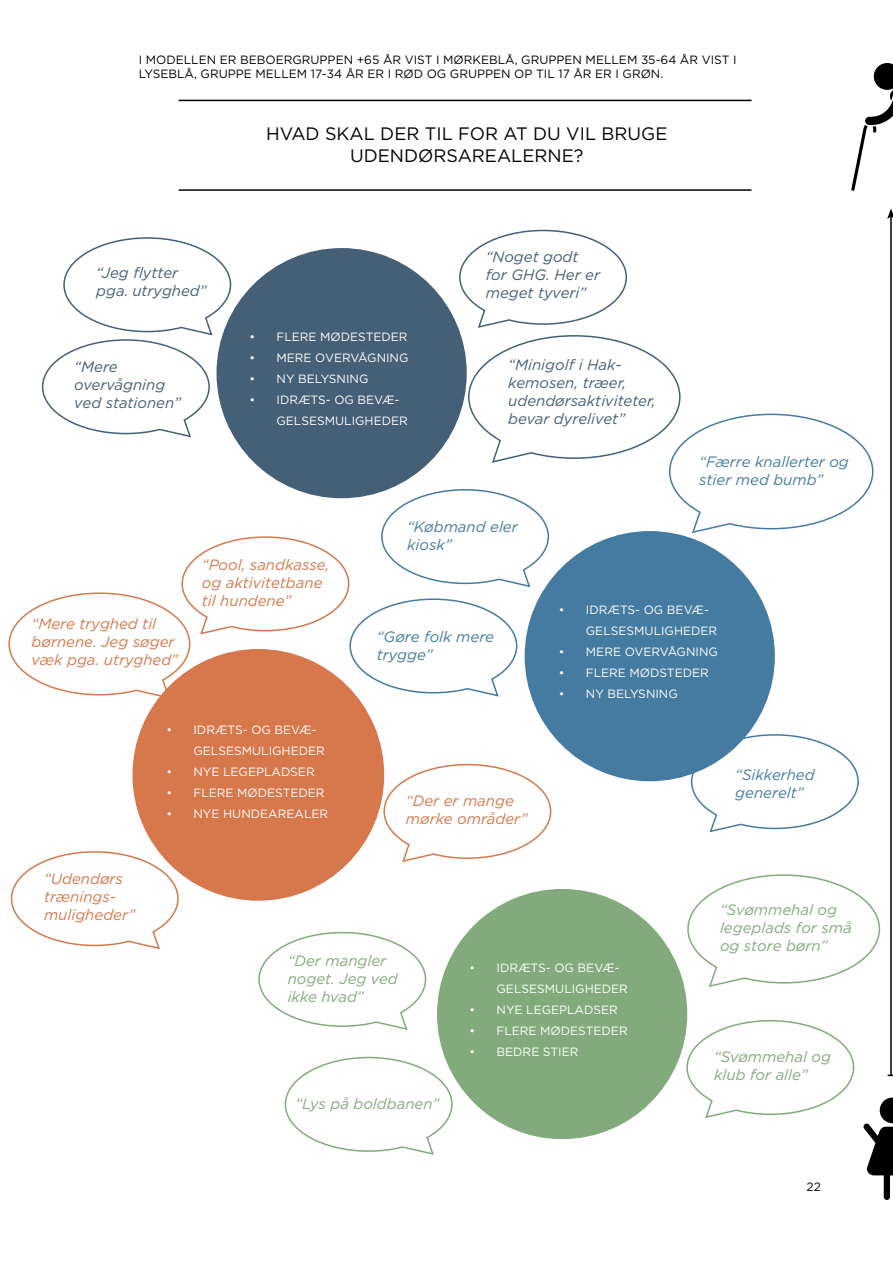
<style>
.page{position:relative;width:893px;height:1263px;background:#fff}
.page>*{position:absolute;margin:0;border:0;box-sizing:border-box;transform-origin:0 0}
.t1{font:18px/21.6px "Gotham";color:#000;text-align:center}
.t2{font:italic 15px/18px "Gotham";color:#455f76}
.t3{font:italic 15px/18px "Gotham";color:#d6784c}
.t4{font:italic 15px/18px "Gotham";color:#83aa7c}
.t5{font:italic 15px/18px "Gotham";color:#457ba0}
.t6{font:12px/21px "Gotham";color:#fff}
.t7{font:12px/14.4px "Gotham";color:#000}
</style>
<div class="page">
<svg style="left:258px;top:931px;width:169px;height:99px"></svg>
<svg style="left:690px;top:733px;width:169px;height:100px"></svg>
<svg style="left:8px;top:229px;width:866px;height:471px"></svg>
<svg style="left:383px;top:763px;width:169px;height:99px"></svg>
<svg style="left:10px;top:850px;width:169px;height:100px"></svg>
<svg style="left:687px;top:874px;width:194px;height:113px"></svg>
<svg style="left:686px;top:1019px;width:169px;height:99px"></svg>
<svg style="left:284px;top:1056px;width:169px;height:99px"></svg>
<hr style="left:890px;top:217px;width:2px;height:858px;background:#000">
<svg style="left:887px;top:208px;width:6px;height:11px"></svg>
<svg style="left:851px;top:63px;width:42px;height:128px"></svg>
<svg style="left:863px;top:1057px;width:30px;height:143px"></svg>
<div style="left:216px;top:248px;width:251px;height:250px;background:#455f76;border-radius:50%"></div>
<div style="left:133px;top:650px;width:250px;height:250px;background:#d6784c;border-radius:50%"></div>
<div style="left:525px;top:531px;width:250px;height:250px;background:#457ba0;border-radius:50%"></div>
<div style="left:437px;top:889px;width:250px;height:250px;background:#83aa7c;border-radius:50%"></div>
<hr style="left:179px;top:100px;width:572px;height:1px;background:#000">
<hr style="left:179px;top:189px;width:572px;height:2px;background:#000">
<p class="t7" style="left:139px;top:52px;width:599px">I MODELLEN ER BEBOERGRUPPEN +65 ÅR VIST I MØRKEBLÅ, GRUPPEN MELLEM 35-64 ÅR VIST I<br>LYSEBLÅ, GRUPPE MELLEM 17-34 ÅR ER I RØD OG GRUPPEN OP TIL 17 ÅR ER I GRØN.</p>
<p class="t2" style="left:96px;top:263px;width:112px">“Jeg flytter pga. utryghed”</p>
<p class="t2" style="left:74px;top:357px;width:108px">“Mere overvågning ved stationen”</p>
<h1 class="t1" style="left:266px;top:123px;width:403px">HVAD SKAL DER TIL FOR AT DU VIL BRUGE<br>UDENDØRSAREALERNE?</h1>
<p class="t6" style="left:249px;top:326px;width:160px">• FLERE MØDESTEDER</p>
<p class="t6" style="left:249px;top:347px;width:161px">• MERE OVERVÅGNING</p>
<p class="t6" style="left:249px;top:368px;width:120px">• NY BELYSNING</p>
<p class="t6" style="left:276px;top:389px;width:133px;text-indent:-27px">• IDRÆTS- OG BEVÆ-<br>GELSESMULIGHEDER</p>
<p class="t2" style="left:486px;top:247px;width:116px">“Noget godt for GHG. Her er meget tyveri”</p>
<p class="t2" style="left:508px;top:356px;width:149px">“Minigolf i Hak&shy;kemosen, træer, udendørsaktiviteter, bevar dyrelivet”</p>
<p class="t5" style="left:407px;top:517px;width:112px">“Købmand eler kiosk”</p>
<p class="t5" style="left:699px;top:452px;width:151px">“Færre knallerter og stier med bumb”</p>
<p class="t3" style="left:32px;top:615px;width:148px">“Mere tryghed til børnene. Jeg søger væk pga. utryghed”</p>
<p class="t3" style="left:202px;top:555px;width:129px">“Pool, sandkasse, og aktivitetbane til hundene”</p>
<p class="t6" style="left:193px;top:719px;width:133px;text-indent:-27px">• IDRÆTS- OG BEVÆ-<br>GELSESMULIGHEDER</p>
<p class="t6" style="left:166px;top:761px;width:150px">• NYE LEGEPLADSER</p>
<p class="t6" style="left:166px;top:782px;width:160px">• FLERE MØDESTEDER</p>
<p class="t6" style="left:166px;top:803px;width:163px">• NYE HUNDEAREALER</p>
<p class="t5" style="left:377px;top:628px;width:119px">“Gøre folk mere trygge”</p>
<p class="t3" style="left:406px;top:791px;width:123px">“Der er mange mørke områder”</p>
<p class="t6" style="left:586px;top:599px;width:133px;text-indent:-27px">• IDRÆTS- OG BEVÆ-<br>GELSESMULIGHEDER</p>
<p class="t6" style="left:559px;top:641px;width:161px">• MERE OVERVÅGNING</p>
<p class="t6" style="left:559px;top:662px;width:151px">• FLERE MØDSTEDER</p>
<p class="t6" style="left:559px;top:683px;width:120px">• NY BELYSNING</p>
<p class="t5" style="left:735px;top:765px;width:81px">“Sikkerhed generelt”</p>
<p class="t3" style="left:44px;top:869px;width:93px">“Udendørs trænings&shy;muligheder”</p>
<p class="t4" style="left:288px;top:951px;width:112px">“Der mangler noget. Jeg ved ikke hvad”</p>
<p class="t4" style="left:295px;top:1094px;width:145px">“Lys på boldbanen”</p>
<p class="t6" style="left:497px;top:957px;width:133px;text-indent:-27px">• IDRÆTS- OG BEVÆ-<br>GELSESMULIGHEDER</p>
<p class="t6" style="left:470px;top:999px;width:150px">• NYE LEGEPLADSER</p>
<p class="t6" style="left:470px;top:1020px;width:160px">• FLERE MØDESTEDER</p>
<p class="t6" style="left:470px;top:1041px;width:110px">• BEDRE STIER</p>
<p class="t4" style="left:720px;top:900px;width:133px">“Svømmehal og legeplads for små og store børn”</p>
<p class="t4" style="left:714px;top:1048px;width:119px">“Svømmehal og klub for alle”</p>
<p class="t7" style="left:807px;top:1179px;width:16px">22</p>
</div>
